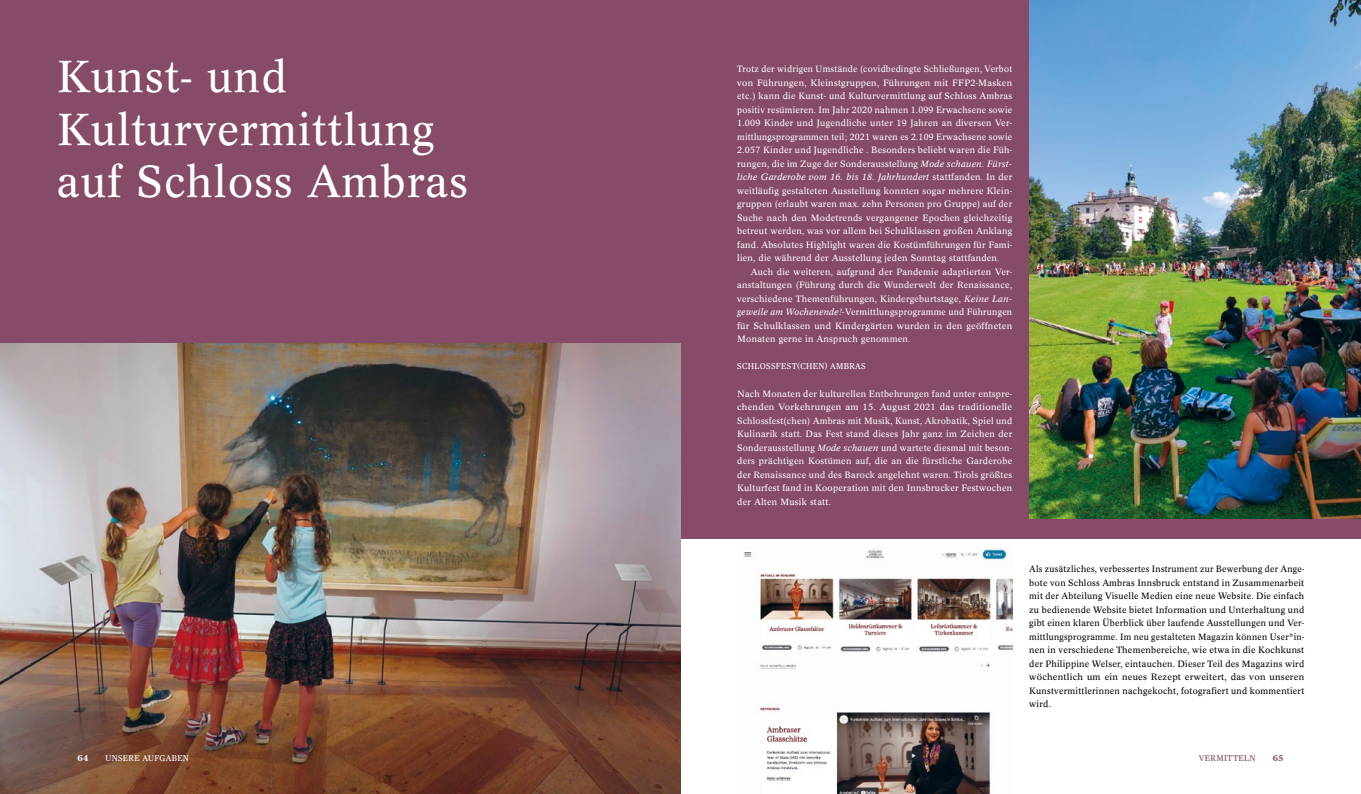
<style>
.page{position:relative;width:1361px;height:794px;background:#fff}
.page>*{position:absolute;margin:0;border:0;box-sizing:border-box;transform-origin:0 0}
._09_Headline_Kapitel{font:44px "Concorde BQ";letter-spacing:.025em;color:#fff}
._01_Lauftext_Buch_oh{font:9px/13.5px "Concorde BQ";letter-spacing:.025em;color:#fff;text-align:justify}
._01_Lauftext_Buch_oh-2{font:9px/13.5px "Concorde BQ";letter-spacing:.025em;color:#000;text-align:justify}
._01_Lauftext_Buch_Ei{font:9px/13.5px "Concorde BQ";letter-spacing:.025em;color:#fff;text-align:justify}
._03_Subline_pos_ohne{font:8.5px "Publico Text";letter-spacing:.04em;color:#fff}
._03_Subline_pos_plus{font:8.5px "Publico Text";letter-spacing:.04em;color:#fff}
._03_Subline_pos_plus-2{font:8.5px "Publico Text";color:#854b67}
._03_Subline_pos_plus-3{font:700 8.5px "Publico Text";color:#fff}
._03_Subline_pos_plus-4{font:700 8.5px "Publico Text";color:#854b67}
.s1{font-style:italic}
</style>
<div class="page">
<div style="left:0;top:0;width:1361px;height:538px;background:#854b67"></div>
<img style="left:0;top:343px;width:680px;height:451px">
<img style="left:1029px;top:0;width:332px;height:518px">
<img style="left:744px;top:548px;width:268px;height:246px">
<p class="_09_Headline_Kapitel" style="left:57px;top:51px;width:232px">Kunst- und</p>
<p class="_09_Headline_Kapitel" style="left:57px;top:104px;width:379px">Kulturvermittlung</p>
<p class="_09_Headline_Kapitel" style="left:57px;top:157px;width:413px">auf Schloss Ambras</p>
<p class="_01_Lauftext_Buch_oh" style="left:737px;top:63px;width:276px">Trotz der widrigen Umstände (covidbedingte Schließungen, Verbot von Führungen, Kleinstgruppen, Führungen mit FFP2-Masken etc.) kann die Kunst- und Kulturvermittlung auf Schloss Ambras positiv resümieren. Im Jahr 2020 nahmen 1.099 Erwachsene sowie 1.009 Kinder und Jugendliche unter 19 Jahren an diversen Ver&shy;mittlungsprogrammen teil; 2021 waren es 2.109 Erwachsene sowie 2.057 Kinder und Jugendliche . Besonders beliebt waren die Füh&shy;rungen, die im Zuge der Sonderausstellung <span class="s1">Mode schauen. Fürst&shy;liche Garderobe vom 16. bis 18. Jahrhundert</span> stattfanden. In der weitläufig gestalteten Ausstellung konnten sogar mehrere Klein&shy;gruppen (erlaubt waren max. zehn Personen pro Gruppe) auf der Suche nach den Modetrends vergangener Epochen gleichzeitig betreut werden, was vor allem bei Schulklassen großen Anklang fand. Absolutes Highlight waren die Kostümführungen für Fami&shy;lien, die während der Ausstellung jeden Sonntag stattfanden.</p>
<p class="_01_Lauftext_Buch_Ei" style="left:737px;top:265px;width:276px;text-indent:14px">Auch die weiteren, aufgrund der Pandemie adaptierten Ver&shy;anstaltungen (Führung durch die Wunderwelt der Renaissance, verschiedene Themenführungen, Kindergeburtstage, <span class="s1">Keine Lan&shy;geweile am Wochenende!-</span>Vermittlungsprogramme und Führungen für Schulklassen und Kindergärten wurden in den geöffneten Monaten gerne in Anspruch genommen.</p>
<p class="_03_Subline_pos_ohne" style="left:737px;top:360px;width:130px">SCHLOSSFEST(CHEN) AMBRAS</p>
<p class="_01_Lauftext_Buch_oh" style="left:737px;top:387px;width:276px">Nach Monaten der kulturellen Entbehrungen fand unter entspre&shy;chenden Vorkehrungen am 15. August 2021 das traditionelle Schlossfest(chen) Ambras mit Musik, Kunst, Akrobatik, Spiel und Kulinarik statt. Das Fest stand dieses Jahr ganz im Zeichen der Sonderausstellung <span class="s1">Mode schauen</span> und wartete diesmal mit beson&shy;ders prächtigen Kostümen auf, die an die fürstliche Garderobe der Renaissance und des Barock angelehnt waren. Tirols größtes Kulturfest fand in Kooperation mit den Innsbrucker Festwochen der Alten Musik statt.</p>
<p class="_01_Lauftext_Buch_oh-2" style="left:1029px;top:562px;width:276px">Als zusätzliches, verbessertes Instrument zur Bewerbung der Ange&shy;bote von Schloss Ambras Innsbruck entstand in Zusammenarbeit mit der Abteilung Visuelle Medien eine neue Website. Die einfach zu bedienende Website bietet Information und Unterhaltung und gibt einen klaren Überblick über laufende Ausstellungen und Ver&shy;mittlungsprogramme. Im neu gestalteten Magazin können User*in&shy;nen in verschiedene Themenbereiche, wie etwa in die Kochkunst der Philippine Welser, eintauchen. Dieser Teil des Magazins wird wöchentlich um ein neues Rezept erweitert, das von unseren Kunstvermittlerinnen nachgekocht, fotografiert und kommentiert wird.</p>
<p class="_03_Subline_pos_plus-3" style="left:77px;top:751px;width:12px">64</p>
<p class="_03_Subline_pos_plus" style="left:105px;top:751px;width:85px">UNSERE AUFGABEN</p>
<p class="_03_Subline_pos_plus-2" style="left:1199px;top:751px;width:13px">VERMITTELN</p>
<p class="_03_Subline_pos_plus-4" style="left:1272px;top:751px;width:12px">65</p>
</div>
